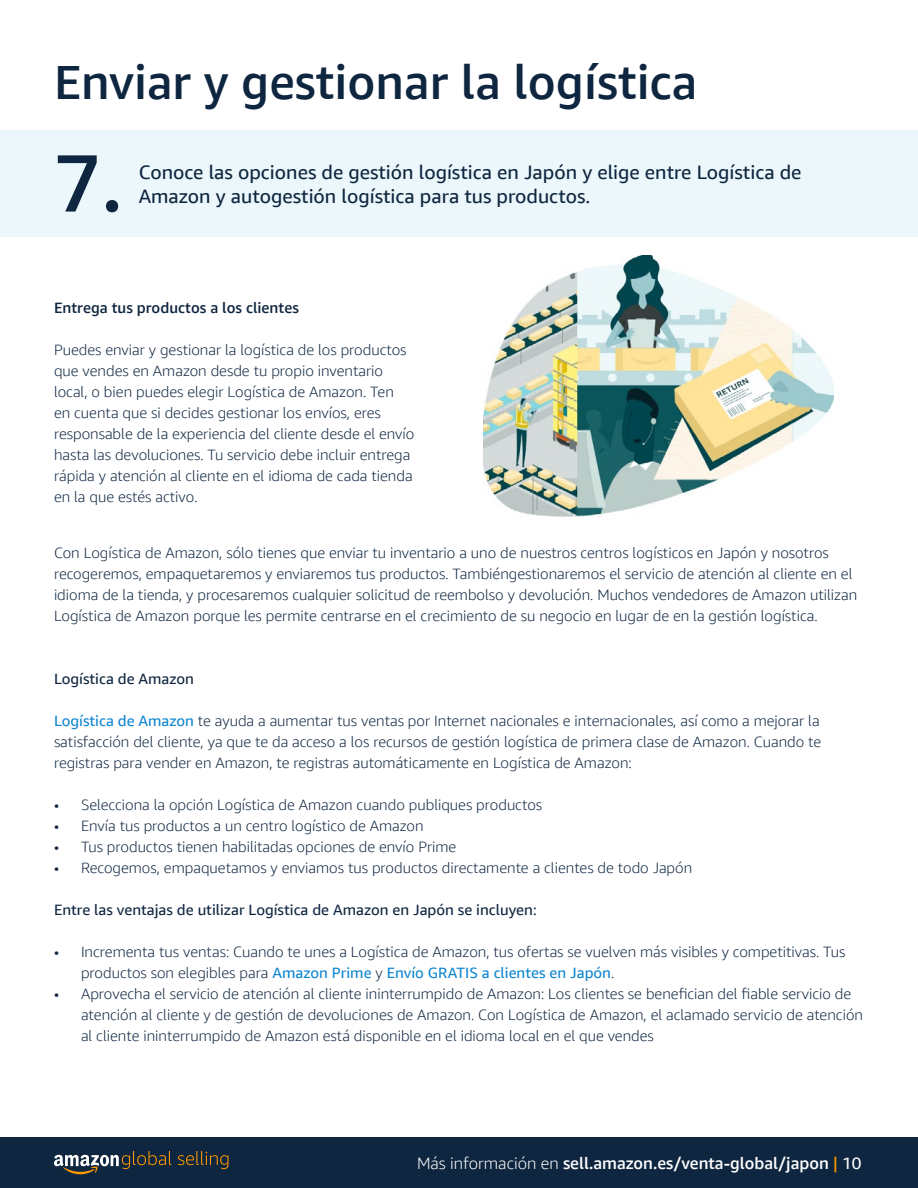
<style>
.page{position:relative;width:918px;height:1188px;background:#fff}
.page>*{position:absolute;margin:0;border:0;box-sizing:border-box;transform-origin:0 0}
.t1{font:500 81px "Amazon Ember";color:#0f2640}
.t2{font:500 48px "Amazon Ember";color:#0f2640}
.t3{font:19.5px/23.4px "Amazon Ember Display";color:#0f2640}
.t4{font:500 16.5px "Amazon Ember Display";color:#fff}
.t5{font:300 15px/21px "Amazon Ember Display";color:#0f2640}
.t6{font:15px "Amazon Ember Display";color:#0f2640}
.t7{font:500 15px "Amazon Ember Display";color:#0f2640}
.s1{font-weight:400;color:#0f86d1}
.s2{font-weight:300}
.s3{font-weight:400;color:#f90}
.s4{font-weight:400}
</style>
<div class="page">
<div style="left:0;top:1137px;width:918px;height:51px;background:#0f2640"></div>
<svg style="left:54px;top:1151px;width:174px;height:23px"></svg>
<div style="left:0;top:131px;width:918px;height:106px;background:#ebf7fa"></div>
<img style="left:483px;top:255px;width:351px;height:261px">
<h2 class="t2" style="left:54px;top:53px;width:645px">Enviar y gestionar la logística</h2>
<h1 class="t1" style="left:54px;top:132px;width:70px">7.</h1>
<h3 class="t3" style="left:139px;top:161px;width:664px">Conoce las opciones de gestión logística en Japón y elige entre Logística de<br>Amazon y autogestión logística para tus productos.</h3>
<p class="t7" style="left:54px;top:298px;width:246px">Entrega tus productos a los clientes</p>
<p class="t5" style="left:54px;top:339px;width:362px">Puedes enviar y gestionar la logística de los productos que vendes en Amazon desde tu propio inventario local, o bien puedes elegir Logística de Amazon. Ten<br>en cuenta que si decides gestionar los envíos, eres responsable de la experiencia del cliente desde el envío hasta las devoluciones. Tu servicio debe incluir entrega rápida y atención al cliente en el idioma de cada tienda en la que estés activo.</p>
<p class="t5" style="left:54px;top:542px;width:805px">Con Logística de Amazon, sólo tienes que enviar tu inventario a uno de nuestros centros logísticos en Japón y nosotros recogeremos, empaquetaremos y enviaremos tus productos. Tambiéngestionaremos el servicio de atención al cliente en el idioma de la tienda, y procesaremos cualquier solicitud de reembolso y devolución. Muchos vendedores de Amazon utilizan Logística de Amazon porque les permite centrarse en el crecimiento de su negocio en lugar de en la gestión logística.</p>
<p class="t6" style="left:54px;top:669px;width:142px">Logística de Amazon</p>
<p class="t5" style="left:54px;top:710px;width:769px;text-align:justify"><span class="s1">Logística de Amazon</span> te ayuda a aumentar tus ventas por Internet nacionales e internacionales, así como a mejorar la satisfacción del cliente, ya que te da acceso a los recursos de gestión logística de primera clase de Amazon. Cuando te registras para vender en Amazon, te registras automáticamente en Logística de Amazon:</p>
<p class="t5" style="left:54px;top:794px;width:490px">• Selecciona la opción Logística de Amazon cuando publiques productos</p>
<p class="t5" style="left:54px;top:815px;width:371px">• Envía tus productos a un centro logístico de Amazon</p>
<p class="t5" style="left:54px;top:836px;width:404px">• Tus productos tienen habilitadas opciones de envío Prime</p>
<p class="t5" style="left:54px;top:857px;width:640px">• Recogemos, empaquetamos y enviamos tus productos directamente a clientes de todo Japón</p>
<p class="t6" style="left:54px;top:900px;width:484px">Entre las ventajas de utilizar Logística de Amazon en Japón se incluyen:</p>
<p class="t5" style="left:81px;top:941px;width:766px;text-indent:-27px">• Incrementa tus ventas: Cuando te unes a Logística de Amazon, tus ofertas se vuelven más visibles y competitivas. Tus productos son elegibles para <span class="s1">Amazon Prime</span> y <span class="s1">Envío GRATIS a clientes en Japón</span>.</p>
<p class="t5" style="left:81px;top:983px;width:784px;text-indent:-27px">• Aprovecha el servicio de atención al cliente ininterrumpido de Amazon: Los clientes se benefician del fiable servicio de atención al cliente y de gestión de devoluciones de Amazon. Con Logística de Amazon, el aclamado servicio de atención al cliente ininterrumpido de Amazon está disponible en el idioma local en el que vendes</p>
<p class="t4" style="left:417px;top:1153px;width:446px"><span class="s2">Más información en</span> sell.amazon.es/venta-global/japon <span class="s3">|</span> <span class="s4">10</span></p>
</div>
